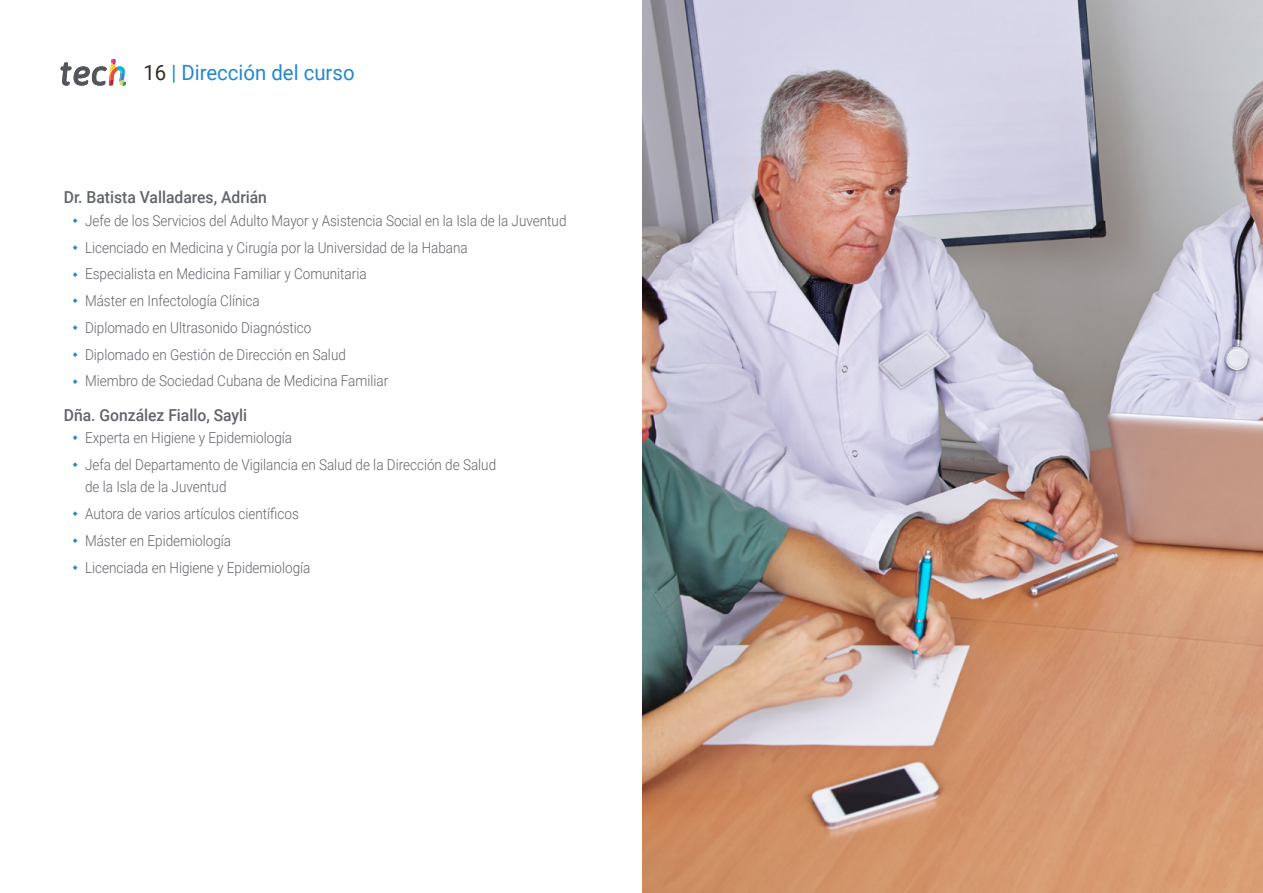
<style>
.page{position:relative;width:1263px;height:893px;background:#fff}
.page>*{position:absolute;margin:0;border:0;box-sizing:border-box;transform-origin:0 0}
.t1{font:21px "Roboto";color:#2488c9}
.t2{font:500 16.5px "Roboto";color:#61646a;scale:.95 1}
.t3{font:300 15px/26.7px "Roboto";color:#61646a;scale:.9 1}
.s1{color:#312e20}
</style>
<div class="page">
<img style="left:642px;top:0;width:621px;height:893px">
<svg style="left:61px;top:59px;width:65px;height:27px"></svg>
<h1 class="t1" style="left:144px;top:57px;width:213px"><span class="s1">16</span> | Dirección del curso</h1>
<p class="t2" style="left:64px;top:186px;width:215px">Dr. Batista Valladares, Adrián</p>
<p class="t3" style="left:85px;top:207px;width:536px">Jefe de los Servicios del Adulto Mayor y Asistencia Social en la Isla de la Juventud Licenciado en Medicina y Cirugía por la Universidad de la Habana<br>Especialista en Medicina Familiar y Comunitaria<br>Máster en Infectología Clínica<br>Diplomado en Ultrasonido Diagnóstico<br>Diplomado en Gestión de Dirección en Salud<br>Miembro de Sociedad Cubana de Medicina Familiar</p>
<p class="t2" style="left:64px;top:403px;width:195px">Dña. González Fiallo, Sayli</p>
<p class="t3" style="left:85px;top:424px;width:458px">Experta en Higiene y Epidemiología<br>Jefa del Departamento de Vigilancia en Salud de la Dirección de Salud</p>
<p class="t3" style="left:85px;top:473px;width:252px">de la Isla de la Juventud<br>Autora de varios artículos científicos<br>Máster en Epidemiología<br>Licenciada en Higiene y Epidemiología</p>
</div>
